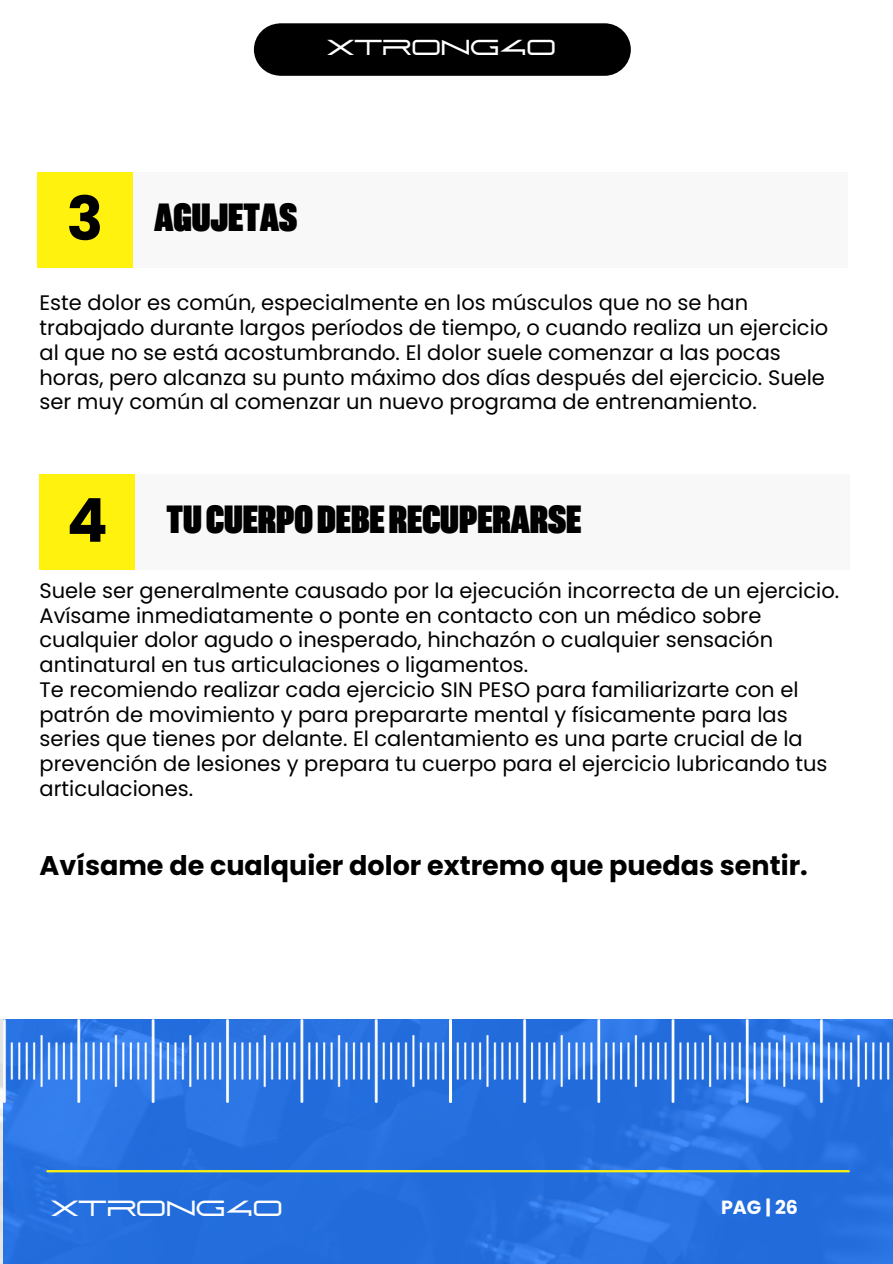
<style>
.page{position:relative;width:893px;height:1264px;background:#fff}
.page>*{position:absolute;margin:0;border:0;box-sizing:border-box;transform-origin:0 0}
.t1{font:39.3px "Akkordeon Eleven";color:#000}
.t2{font:700 27px "Poppins";color:#000}
.t3{font:21.9px "abnes";color:#fff}
.t4{font:700 21.6px "Montserrat";color:#fff}
.t5{font:21.6px "abnes";color:#fff}
.t6{font:21px/24.8px "Poppins";color:#000}
.t7{font:700 19.05px "Poppins";color:#fff}
.s1{font-family:"Poppins";font-weight:700;font-size:60.45px}
</style>
<div class="page">
<div style="left:37px;top:172px;width:96px;height:96px;background:#fff20f"></div>
<div style="left:133px;top:172px;width:714px;height:96px;background:#f8f8f8"></div>
<div style="left:40px;top:474px;width:95px;height:95px;background:#fff20f"></div>
<div style="left:135px;top:474px;width:714px;height:95px;background:#f8f8f8"></div>
<div style="left:254px;top:23px;width:376px;height:53px;background:#000;border-radius:26px"></div>
<img style="left:0;top:1019px;width:892px;height:243px">
<hr style="left:47px;top:1170px;width:801px;height:2px;background:#fff20f">
<img style="left:3px;top:1019px;width:446px;height:83px">
<img style="left:449px;top:1019px;width:443px;height:83px">
<p class="t5" style="left:327px;top:38px;width:230px">XTRONG40</p>
<p class="t4" style="left:380px;top:35px;width:135px">SEGURIDAD</p>
<h1 class="t1" style="left:67px;top:199px;width:232px"><span class="s1">3</span> AGUJETAS</h1>
<p class="t6" style="left:40px;top:291px;width:790px">Este dolor es común, especialmente en los músculos que no se han trabajado durante largos períodos de tiempo, o cuando realiza un ejercicio al que no se está acostumbrando. El dolor suele comenzar a las pocas horas, pero alcanza su punto máximo dos días después del ejercicio. Suele ser muy común al comenzar un nuevo programa de entrenamiento.</p>
<h1 class="t1" style="left:67px;top:501px;width:516px"><span class="s1">4</span> TUCUERPODEBERECUPERARSE</h1>
<p class="t6" style="left:40px;top:578px;width:801px">Suele ser generalmente causado por la ejecución incorrecta de un ejercicio.<br>Avísame inmediatamente o ponte en contacto con un médico sobre cualquier dolor agudo o inesperado, hinchazón o cualquier sensación antinatural en tus articulaciones o ligamentos.<br>Te recomiendo realizar cada ejercicio SIN PESO para familiarizarte con el patrón de movimiento y para prepararte mental y físicamente para las series que tienes por delante. El calentamiento es una parte crucial de la prevención de lesiones y prepara tu cuerpo para el ejercicio lubricando tus articulaciones.</p>
<p class="t2" style="left:40px;top:846px;width:769px">Avísame de cualquier dolor extremo que puedas sentir.</p>
<p class="t3" style="left:51px;top:1198px;width:233px">XTRONG40</p>
<p class="t7" style="left:721px;top:1194px;width:78px">PAG | 26</p>
</div>
